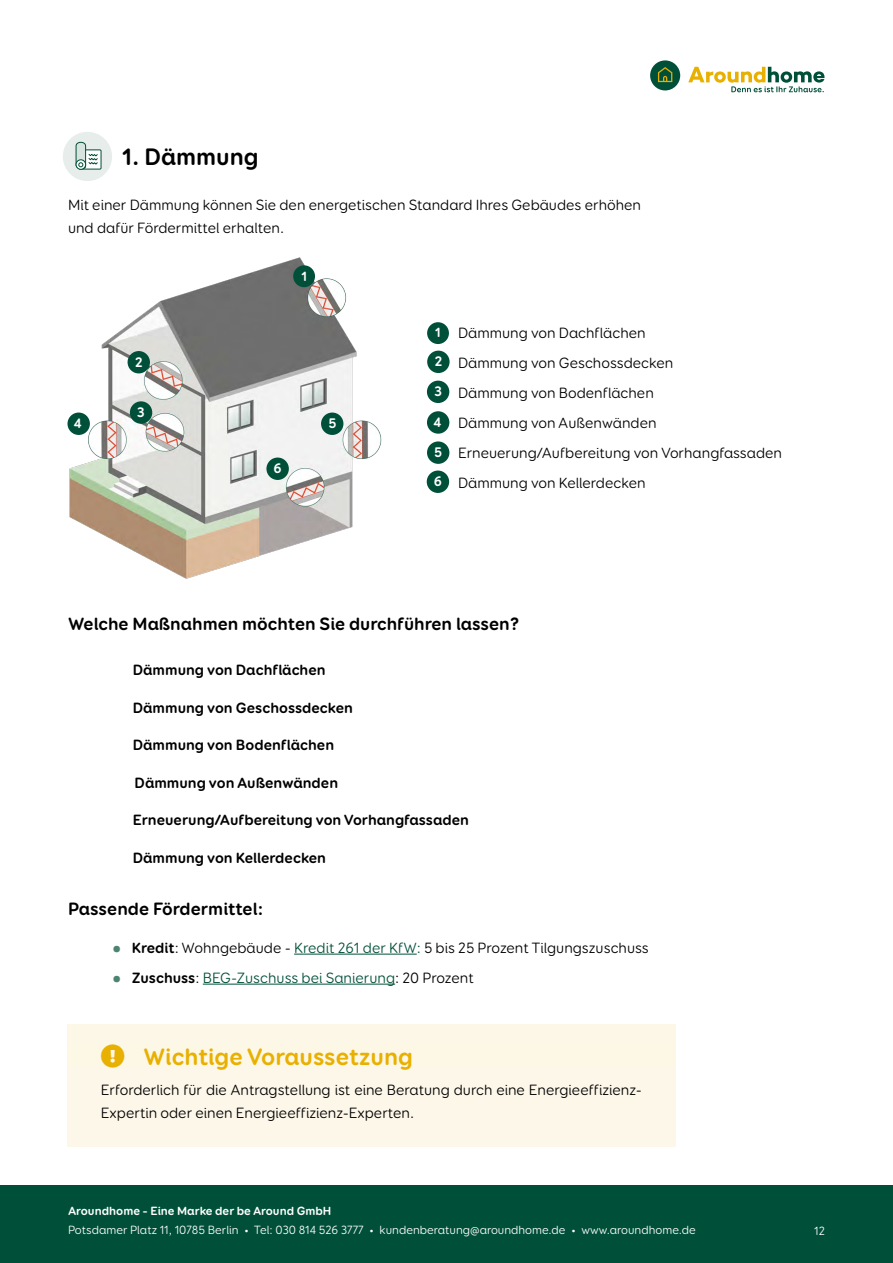
<style>
.page{position:relative;width:893px;height:1263px;background:#fff}
.page>*{position:absolute;margin:0;border:0;box-sizing:border-box;transform-origin:0 0}
.t1{font:700 24px "Booster Next FY";color:#e8b000}
.t2{font:700 24px "Booster Next FY";color:#000}
.t3{font:700 18px "Booster Next FY";color:#000}
.t4{font:15px/30px "Booster Next FY";color:#000}
.t5{font:700 15px "Booster Next FY";color:#000}
.t6{font:15px "Booster Next FY";color:#005039}
.t7{font:700 13.95px/30px "Booster Next FY";color:#fff}
.t8{font:700 13.65px "Booster Next FY";color:#fff}
.t9{font:12px "Booster Next FY";color:#fff}
.t10{font:700 12px "Booster Next FY";color:#fff}
.s1{font-weight:700;font-size:24px;color:#4c8474}
.s2{font-weight:700}
.s3{color:#005039}
.s4{font-weight:700;color:#000}
.s5{color:#000}
</style>
<div class="page">
<div style="left:0;top:1185px;width:893px;height:78px;background:#005039"></div>
<div style="left:650px;top:60px;width:30px;height:30px;background:#005039;border-radius:50%"></div>
<svg style="left:658px;top:67px;width:14px;height:15px"></svg>
<svg style="left:688px;top:67px;width:136px;height:25px"></svg>
<img style="left:67px;top:257px;width:315px;height:322px">
<hr style="left:294px;top:954px;width:123px;height:1px;background:#005039">
<hr style="left:203px;top:984px;width:192px;height:1px;background:#005039">
<div style="left:67px;top:1024px;width:609px;height:19px;background:#fcf7e6"></div>
<div style="left:67px;top:1043px;width:609px;height:41px;background:#fdf7e6"></div>
<div style="left:67px;top:1067px;width:609px;height:80px;background:#fdf7ea"></div>
<div style="left:63px;top:132px;width:49px;height:49px;background:#e6edeb;border-radius:50%"></div>
<svg style="left:75px;top:141px;width:27px;height:29px"></svg>
<div style="left:427px;top:322px;width:22px;height:22px;background:#004f39;border-radius:50%"></div>
<div style="left:293px;top:265px;width:22px;height:22px;background:#004f39;border-radius:50%"></div>
<div style="left:427px;top:351px;width:23px;height:22px;background:#004f39;border-radius:50%"></div>
<div style="left:128px;top:351px;width:22px;height:22px;background:#004f39;border-radius:50%"></div>
<div style="left:427px;top:381px;width:22px;height:22px;background:#004f39;border-radius:50%"></div>
<div style="left:130px;top:401px;width:22px;height:23px;background:#004f39;border-radius:50%"></div>
<div style="left:427px;top:411px;width:22px;height:23px;background:#004f39;border-radius:50%"></div>
<div style="left:68px;top:413px;width:22px;height:22px;background:#004f39;border-radius:50%"></div>
<div style="left:427px;top:441px;width:22px;height:23px;background:#004f39;border-radius:50%"></div>
<div style="left:321px;top:413px;width:22px;height:22px;background:#004f39;border-radius:50%"></div>
<div style="left:427px;top:470px;width:22px;height:23px;background:#004f39;border-radius:50%"></div>
<div style="left:266px;top:458px;width:23px;height:22px;background:#004f39;border-radius:50%"></div>
<h1 class="t2" style="left:122px;top:142px;width:138px">1. Dämmung</h1>
<p class="t4" style="left:68px;top:194px;width:575px;line-height:22.5px">Mit einer Dämmung können Sie den energetischen Standard Ihres Gebäudes erhöhen und dafür Fördermittel erhalten.</p>
<p class="t8" style="left:301px;top:267px;width:7px">1</p>
<p class="t8" style="left:435px;top:324px;width:7px">1</p>
<p class="t7" style="left:135px;top:347px;width:9px">2</p>
<p class="t7" style="left:434px;top:346px;width:9px">2<br>3</p>
<p class="t7" style="left:137px;top:397px;width:9px">3</p>
<p class="t7" style="left:74px;top:408px;width:9px">4</p>
<p class="t7" style="left:433px;top:407px;width:10px">4<br>5</p>
<p class="t7" style="left:328px;top:408px;width:9px">5</p>
<p class="t7" style="left:274px;top:453px;width:10px">6</p>
<p class="t7" style="left:434px;top:466px;width:10px">6</p>
<p class="t4" style="left:458px;top:317px;width:326px">Dämmung von Dachflächen<br>Dämmung von Geschossdecken<br>Dämmung von Bodenflächen<br>Dämmung von Außenwänden<br>Erneuerung/Aufbereitung von Vorhangfassaden<br>Dämmung von Kellerdecken</p>
<p class="t3" style="left:68px;top:612px;width:453px">Welche Maßnahmen möchten Sie durchführen lassen?</p>
<p class="t5" style="left:133px;top:660px;width:194px">Dämmung von Dachflächen</p>
<p class="t5" style="left:133px;top:698px;width:222px">Dämmung von Geschossdecken</p>
<p class="t5" style="left:133px;top:735px;width:203px">Dämmung von Bodenflächen</p>
<p class="t5" style="left:135px;top:773px;width:205px">Dämmung von Außenwänden</p>
<p class="t5" style="left:133px;top:810px;width:338px">Erneuerung/Aufbereitung von Vorhangfassaden</p>
<p class="t5" style="left:133px;top:848px;width:195px">Dämmung von Kellerdecken</p>
<p class="t3" style="left:68px;top:897px;width:197px">Passende Fördermittel:</p>
<p class="t4" style="left:111px;top:932px;width:540px"><span class="s1">•</span> <span class="s2">Kredit</span>: Wohngebäude - <span class="s3">Kredit 261 der KfW:</span> 5 bis 25 Prozent Tilgungszuschuss</p>
<p class="t6" style="left:111px;top:968px;width:365px"><span class="s1">•</span> <span class="s4">Zuschuss</span><span class="s5">:</span> BEG-Zuschuss bei Sanierung<span class="s5">: 20 Prozent</span></p>
<h1 class="t1" style="left:144px;top:1042px;width:271px">Wichtige Voraussetzung</h1>
<p class="t4" style="left:101px;top:1079px;width:542px;line-height:22.5px">Erforderlich für die Antragstellung ist eine Beratung durch eine Energieeffizienz-<br>Expertin oder einen Energieeffizienz-Experten.</p>
<p class="t10" style="left:68px;top:1203px;width:265px">Aroundhome – Eine Marke der be Around GmbH</p>
<p class="t9" style="left:68px;top:1223px;width:629px">Potsdamer Platz 11, 10785 Berlin • Tel: 030 814 526 3777 • kundenberatung@aroundhome.de • www.aroundhome.de</p>
<p class="t9" style="left:814px;top:1223px;width:12px">12</p>
</div>
